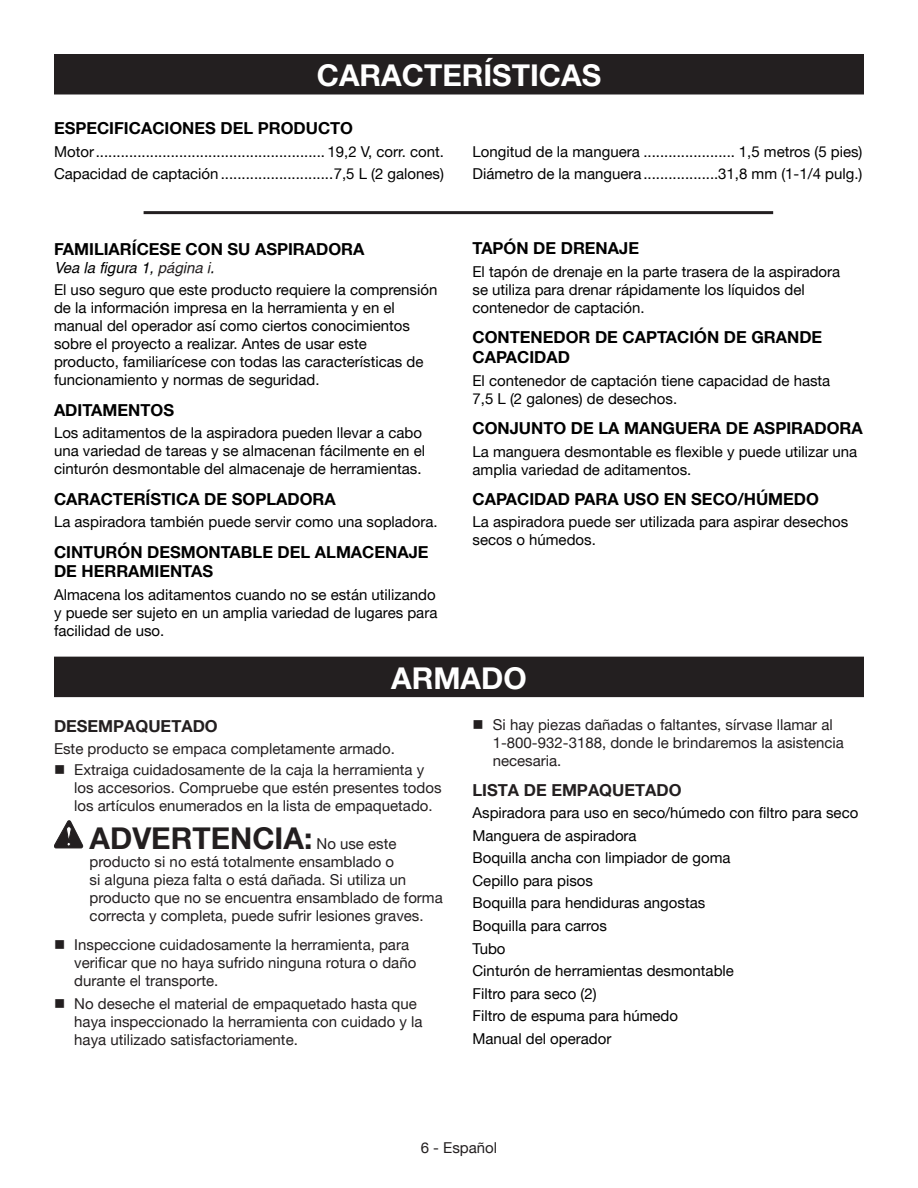
<style>
.page{position:relative;width:918px;height:1188px;background:#fff}
.page>*{position:absolute;margin:0;border:0;box-sizing:border-box;transform-origin:0 0}
.Warning_not_justifie{font:700 30px "Helvetica Neue";color:#231f20}
.HEADING{font:700 30px "Helvetica Neue";color:#fff}
.Heading_2{font:700 16.5px/19.8px "Helvetica Neue";color:#000}
.Heading_2-2{font:700 16.5px "Helvetica Neue";color:#231f20}
.Body_text{font:15px/18px "Helvetica Neue";color:#000}
.steps{font:15px/18px "Helvetica Neue";color:#231f20}
.Warning_not_justifie-2{font:15px/18px "Helvetica Neue";color:#231f20}
.Body_text_not_justif{font:15px "Helvetica Neue";color:#231f20}
.See_figure{font:italic 15px "Helvetica";color:#000}
.s1{color:#231f20}
.s2{font-weight:400;font-size:15px}
</style>
<div class="page">
<hr style="left:144px;top:211px;width:629px;height:3px;background:#231f20">
<div style="left:55px;top:657px;width:808px;height:39px;background:#231f20"></div>
<div style="left:54px;top:657px;width:810px;height:40px;border:2px solid #231f20"></div>
<div style="left:55px;top:55px;width:808px;height:39px;background:#231f20"></div>
<div style="left:54px;top:54px;width:810px;height:40px;border:2px solid #231f20"></div>
<svg style="left:54px;top:820px;width:29px;height:28px"></svg>
<p class="HEADING" style="left:317px;top:57px;width:286px">CARACTERÍSTICAS</p>
<p class="Heading_2" style="left:54px;top:118px;width:301px">ESPECIFICACIONES DEL PRODUCTO</p>
<p class="Body_text" style="left:54px;top:142px;width:392px">Motor....................................................... 19,2 V, corr. cont.</p>
<p class="Body_text" style="left:54px;top:165px;width:392px">Capacidad de captación ...........................7,5 L (2 galones)</p>
<p class="Heading_2" style="left:54px;top:239px;width:312px">FAMILIARÍCESE CON SU ASPIRADORA</p>
<p class="See_figure" style="left:54px;top:259px;width:162px">Vea la figura 1, <span class="s1">página i</span>.</p>
<p class="Body_text" style="left:54px;top:281px;width:385px">El uso seguro que este producto requiere la comprensión de la información impresa en la herramienta y en el manual del operador así como ciertos conocimientos sobre el proyecto a realizar. Antes de usar este<br>producto, familiarícese con todas las características de funcionamiento y normas de seguridad.</p>
<p class="Heading_2" style="left:54px;top:400px;width:122px">ADITAMENTOS</p>
<p class="Body_text" style="left:54px;top:424px;width:373px">Los aditamentos de la aspiradora pueden llevar a cabo una variedad de tareas y se almacenan fácilmente en el cinturón desmontable del almacenaje de herramientas.</p>
<p class="Heading_2" style="left:54px;top:488px;width:283px">CARACTERÍSTICA DE SOPLADORA</p>
<p class="Body_text" style="left:54px;top:513px;width:385px">La aspiradora también puede servir como una sopladora.</p>
<p class="Heading_2" style="left:54px;top:541px;width:376px">CINTURÓN DESMONTABLE DEL ALMACENAJE<br>DE HERRAMIENTAS</p>
<p class="Body_text" style="left:54px;top:585px;width:385px;text-align:justify">Almacena los aditamentos cuando no se están utilizando y puede ser sujeto en un amplia variedad de lugares para facilidad de uso.</p>
<p class="Body_text" style="left:472px;top:142px;width:392px">Longitud de la manguera ...................... 1,5 metros (5 pies)</p>
<p class="Body_text" style="left:472px;top:165px;width:392px">Diámetro de la manguera..................31,8 mm (1-1/4 pulg.)</p>
<p class="Heading_2" style="left:472px;top:238px;width:168px">TAPÓN DE DRENAJE</p>
<p class="Body_text" style="left:472px;top:262px;width:369px">El tapón de drenaje en la parte trasera de la aspiradora se utiliza para drenar rápidamente los líquidos del contenedor de captación.</p>
<p class="Heading_2" style="left:472px;top:327px;width:351px">CONTENEDOR DE CAPTACIÓN DE GRANDE<br>CAPACIDAD</p>
<p class="Body_text" style="left:472px;top:371px;width:359px">El contenedor de captación tiene capacidad de hasta<br>7,5 L (2 galones) de desechos.</p>
<p class="Heading_2" style="left:472px;top:418px;width:392px">CONJUNTO DE LA MANGUERA DE ASPIRADORA</p>
<p class="Body_text" style="left:472px;top:442px;width:386px">La manguera desmontable es flexible y puede utilizar una amplia variedad de aditamentos.</p>
<p class="Heading_2" style="left:472px;top:489px;width:348px">CAPACIDAD PARA USO EN SECO/HÚMEDO</p>
<p class="Body_text" style="left:472px;top:513px;width:377px">La aspiradora puede ser utilizada para aspirar desechos secos o húmedos.</p>
<p class="HEADING" style="left:391px;top:659px;width:137px">ARMADO</p>
<p class="Heading_2-2" style="left:54px;top:715px;width:165px">DESEMPAQUETADO</p>
<p class="Body_text_not_justif" style="left:54px;top:740px;width:342px">Este producto se empaca completamente armado.</p>
<p class="steps" style="left:74px;top:760px;width:369px;text-indent:-20px">■ Extraiga cuidadosamente de la caja la herramienta y los accesorios. Compruebe que estén presentes todos los artículos enumerados en la lista de empaquetado.</p>
<p class="Warning_not_justifie" style="left:90px;top:819px;width:308px">ADVERTENCIA: <span class="s2">No use este</span></p>
<p class="Warning_not_justifie-2" style="left:90px;top:852px;width:355px">producto si no está totalmente ensamblado o<br>si alguna pieza falta o está dañada. Si utiliza un producto que no se encuentra ensamblado de forma correcta y completa, puede sufrir lesiones graves.</p>
<p class="steps" style="left:74px;top:936px;width:344px;text-indent:-20px">■ Inspeccione cuidadosamente la herramienta, para verificar que no haya sufrido ninguna rotura o daño durante el transporte.</p>
<p class="steps" style="left:74px;top:994px;width:350px;text-indent:-20px">■ No deseche el material de empaquetado hasta que haya inspeccionado la herramienta con cuidado y la haya utilizado satisfactoriamente.</p>
<p class="steps" style="left:493px;top:715px;width:353px;text-indent:-20px">■ Si hay piezas dañadas o faltantes, sírvase llamar al<br>1-800-932-3188, donde le brindaremos la asistencia necesaria.</p>
<p class="Heading_2-2" style="left:472px;top:780px;width:211px">LISTA DE EMPAQUETADO</p>
<p class="Body_text" style="left:472px;top:804px;width:387px">Aspiradora para uso en seco/húmedo con filtro para seco</p>
<p class="Body_text" style="left:472px;top:826px;width:166px">Manguera de aspiradora</p>
<p class="Body_text" style="left:472px;top:849px;width:260px">Boquilla ancha con limpiador de goma</p>
<p class="Body_text" style="left:472px;top:871px;width:122px">Cepillo para pisos</p>
<p class="Body_text" style="left:472px;top:894px;width:234px">Boquilla para hendiduras angostas</p>
<p class="Body_text" style="left:472px;top:916px;width:136px">Boquilla para carros</p>
<p class="Body_text" style="left:472px;top:939px;width:35px">Tubo</p>
<p class="Body_text" style="left:472px;top:962px;width:263px">Cinturón de herramientas desmontable</p>
<p class="Body_text" style="left:472px;top:984px;width:126px">Filtro para seco (2)</p>
<p class="Body_text" style="left:472px;top:1007px;width:207px">Filtro de espuma para húmedo</p>
<p class="Body_text" style="left:472px;top:1029px;width:140px">Manual del operador</p>
<p class="Warning_not_justifie-2" style="left:421px;top:1138px;width:78px">6 - Español</p>
</div>
